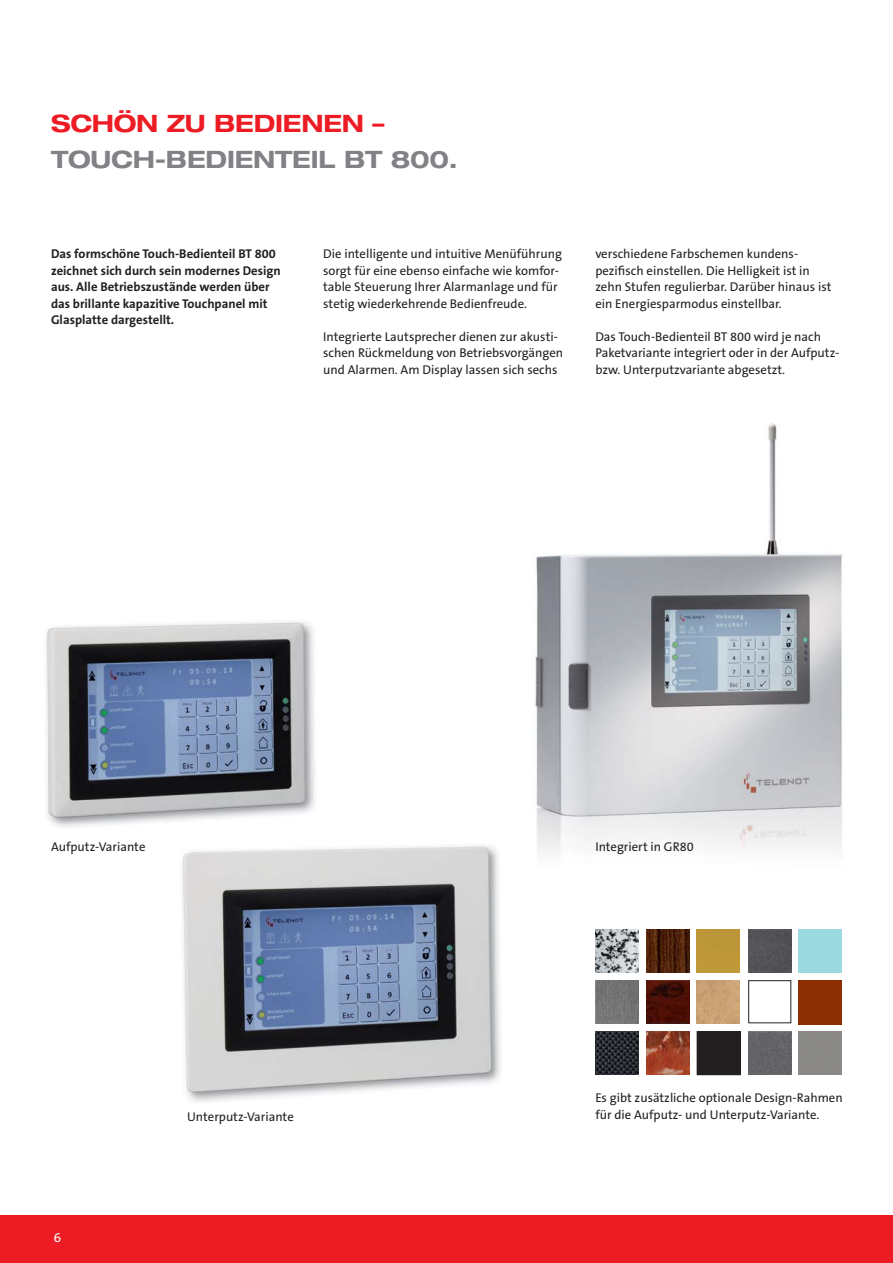
<style>
.page{position:relative;width:893px;height:1263px;background:#fff}
.page>*{position:absolute;margin:0;border:0;box-sizing:border-box;transform-origin:0 0}
.t1{font:700 expanded 24px "Helvetica Neue LT Pro";letter-spacing:-.01em;color:#808285}
.t2{font:700 expanded 24px "Helvetica Neue LT Pro";letter-spacing:-.01em;color:#ed1c24}
.t3{font:13.5px "The Sans B Plus W5 Plain";color:#fff}
.t4{font:12.75px/16.5px "The Sans B Plus W5 Plain";color:#231f20}
.t5{font:700 12.75px/16.5px "The Sans B Plus W7";color:#231f20}
</style>
<div class="page">
<img style="left:189px;top:850px;width:312px;height:252px">
<img style="left:181px;top:845px;width:314px;height:251px">
<img style="left:535px;top:423px;width:307px;height:431px">
<img style="left:52px;top:628px;width:263px;height:199px">
<img style="left:45px;top:621px;width:267px;height:202px">
<img style="left:595px;top:929px;width:43px;height:43px">
<img style="left:595px;top:980px;width:43px;height:43px">
<img style="left:595px;top:1031px;width:43px;height:43px">
<img style="left:646px;top:929px;width:43px;height:43px">
<img style="left:646px;top:980px;width:43px;height:43px">
<img style="left:646px;top:1031px;width:43px;height:43px">
<div style="left:748px;top:929px;width:43px;height:43px;background:#535257"></div>
<div style="left:748px;top:1031px;width:43px;height:43px;background:#646368"></div>
<div style="left:748px;top:980px;width:43px;height:43px;border:1px solid #231f20"></div>
<div style="left:799px;top:980px;width:43px;height:44px;background:#8c3003"></div>
<img style="left:697px;top:980px;width:43px;height:43px">
<div style="left:697px;top:929px;width:43px;height:44px;background:#bd9738"></div>
<div style="left:697px;top:1032px;width:43px;height:43px;background:#231f20"></div>
<div style="left:697px;top:1031px;width:44px;height:44px;border:1px solid #231f20"></div>
<div style="left:0;top:1215px;width:893px;height:48px;background:#ed1c24"></div>
<h1 class="t2" style="left:51px;top:110px;width:335px">SCHÖN ZU BEDIENEN –</h1>
<h1 class="t1" style="left:51px;top:146px;width:408px">TOUCH-BEDIENTEIL BT 800.</h1>
<p class="t5" style="left:51px;top:246px;width:231px">Das formschöne Touch-Bedienteil BT 800 zeichnet sich durch sein modernes Design aus. Alle Betriebszustände werden über das brillante kapazitive Touchpanel mit Glasplatte dargestellt.</p>
<p class="t4" style="left:323px;top:246px;width:240px">Die intelligente und intuitive Menüführung sorgt für eine ebenso einfache wie komfor&shy;table Steuerung Ihrer Alarmanlage und für stetig wiederkehrende Bedienfreude.</p>
<p class="t4" style="left:323px;top:329px;width:242px">Integrierte Lautsprecher dienen zur akusti&shy;schen Rückmeldung von Betriebsvorgängen und Alarmen. Am Display lassen sich sechs</p>
<p class="t4" style="left:595px;top:246px;width:238px">verschiedene Farbschemen kundens&shy;pezifisch einstellen. Die Helligkeit ist in zehn Stufen regulierbar. Darüber hinaus ist ein Energiesparmodus einstellbar.</p>
<p class="t4" style="left:595px;top:329px;width:246px">Das Touch-Bedienteil BT 800 wird je nach<br>Paketvariante integriert oder in der Aufputz&shy;bzw. Unterputzvariante abgesetzt.</p>
<p class="t4" style="left:51px;top:839px;width:96px">Aufputz-Variante</p>
<p class="t3" style="left:54px;top:1231px;width:9px">6</p>
<p class="t4" style="left:187px;top:1109px;width:108px">Unterputz-Variante</p>
<p class="t4" style="left:595px;top:839px;width:100px">Integriert in GR80</p>
<p class="t4" style="left:595px;top:1090px;width:249px">Es gibt zusätzliche optionale Design-Rahmen für die Aufputz- und Unterputz-Variante.</p>
</div>
